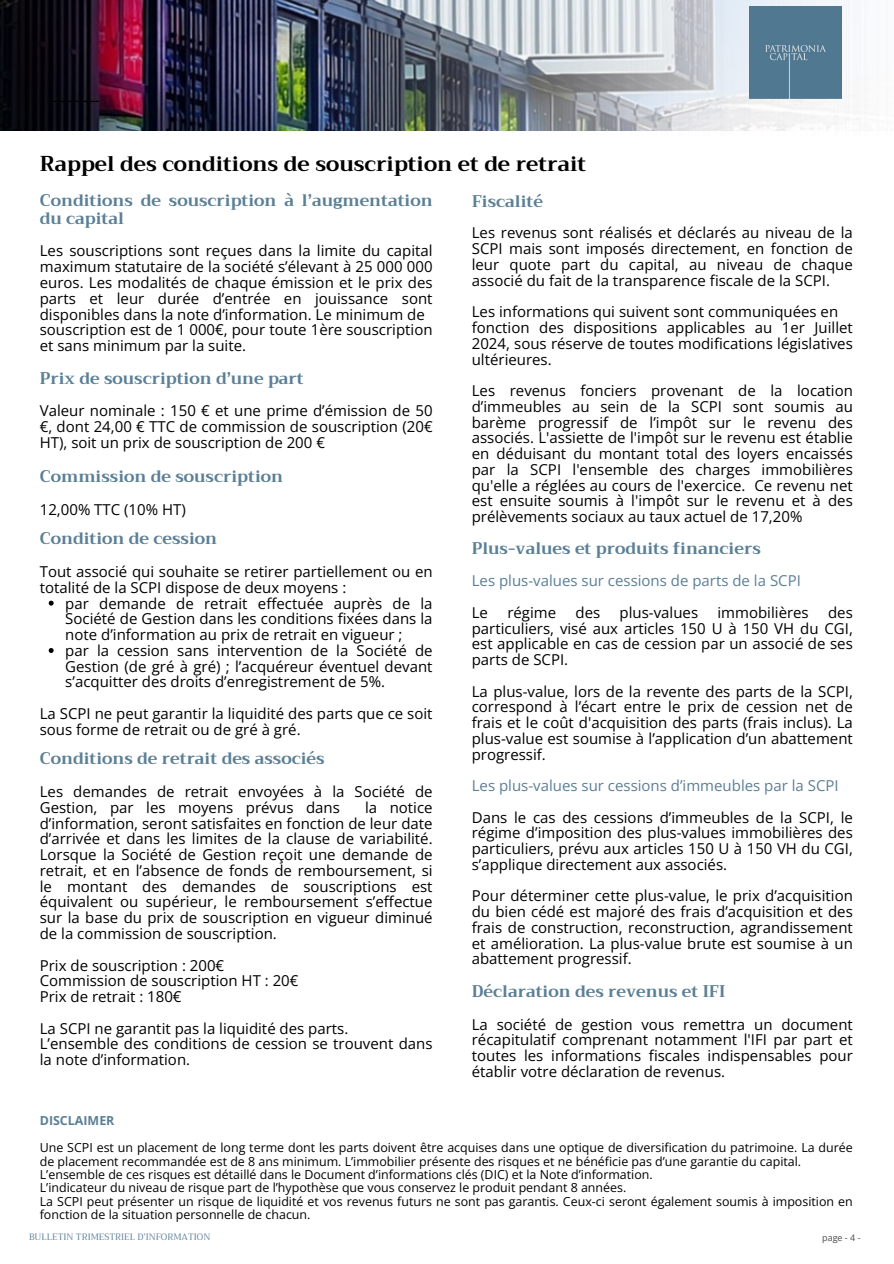
<style>
.page{position:relative;width:894px;height:1264px;background:#fff}
.page>*{position:absolute;margin:0;border:0;box-sizing:border-box;transform-origin:0 0}
.t1{font:700 21px "Trirong";color:#000}
.t2{font:700 16.5px/17.7px "Trirong";color:#5b7f95}
.t3{font:15px/15.8px "Open Sans";color:#000;text-align:justify}
.t4{font:15px "Open Sans";color:#5b7f95}
.t5{font:12.45px/13.5px "Open Sans";color:#000}
.t6{font:700 12.45px "Open Sans";color:#5b7f95}
.t7{font:9px "Trirong";color:#5b7f95}
.t8{font:9px "Open Sans";color:#4a4a4a}
</style>
<div class="page">
<img style="left:0;top:0;width:173px;height:130px">
<img style="left:173px;top:0;width:42px;height:131px">
<img style="left:215px;top:0;width:644px;height:131px">
<div style="left:749px;top:7px;width:91px;height:91px;background:#517891"></div>
<svg style="left:49px;top:600px;width:5px;height:5px"></svg>
<svg style="left:49px;top:648px;width:5px;height:5px"></svg>
<hr style="left:48px;top:101px;width:51px;height:1px;background:#000">
<p class="t1" style="left:40px;top:151px;width:548px">Rappel des conditions de souscription et de retrait</p>
<p class="t2" style="left:471px;top:192px;width:73px">Fiscalité</p>
<h4 class="t3" style="left:471px;top:225px;width:382px">Les revenus sont réalisés et déclarés au niveau de la SCPI mais sont imposés directement, en fonction de leur quote part du capital, au niveau de chaque associé du fait de la transparence fiscale de la SCPI.</h4>
<h3 class="t3" style="left:471px;top:303px;width:382px;text-align:left">Les informations qui suivent sont communiquées en fonction des dispositions applicables au 1er Juillet 2024, sous réserve de toutes modifications législatives ultérieures.</h3>
<h4 class="t3" style="left:471px;top:382px;width:382px">Les revenus fonciers provenant de la location d’immeubles au sein de la SCPI sont soumis au barème progressif de l’impôt sur le revenu des associés. L'assiette de l'impôt sur le revenu est établie en déduisant du montant total des loyers encaissés par la SCPI l'ensemble des charges immobilières qu'elle a réglées au cours de l'exercice. Ce revenu net est ensuite soumis à l'impôt sur le revenu et à des prélèvements sociaux au taux actuel de 17,20%</h4>
<h4 class="t2" style="left:471px;top:539px;width:290px">Plus-values et produits financiers</h4>
<h4 class="t4" style="left:471px;top:570px;width:330px">Les plus-values sur cessions de parts de la SCPI</h4>
<h4 class="t3" style="left:471px;top:604px;width:18px">Le</h4>
<h4 class="t3" style="left:507px;top:604px;width:50px">régime</h4>
<h4 class="t3" style="left:575px;top:604px;width:26px">des</h4>
<h4 class="t3" style="left:619px;top:604px;width:80px">plus-values</h4>
<h4 class="t3" style="left:717px;top:604px;width:93px">immobilières</h4>
<p class="t2" style="left:40px;top:191px;width:394px">Conditions de souscription à l’augmentation du capital</p>
<p class="t3" style="left:40px;top:243px;width:394px;text-align:left">Les souscriptions sont reçues dans la limite du capital maximum statutaire de la société s’élevant à 25 000 000 euros. Les modalités de chaque émission et le prix des parts et leur durée d’entrée en jouissance sont disponibles dans la note d’information. Le minimum de souscription est de 1 000€, pour toute 1ère souscription et sans minimum par la suite.</p>
<p class="t2" style="left:40px;top:369px;width:265px">Prix de souscription d’une part</p>
<p class="t3" style="left:40px;top:402px;width:394px">Valeur nominale : 150 € et une prime d’émission de 50 €, dont 24,00 € TTC de commission de souscription (20€ HT), soit un prix de souscription de 200 €</p>
<p class="t2" style="left:40px;top:468px;width:245px">Commission de souscription</p>
<h1 class="t3" style="left:40px;top:501px;width:147px">12,00% TTC (10% HT)</h1>
<h3 class="t2" style="left:40px;top:530px;width:179px">Condition de cession</h3>
<h4 class="t3" style="left:40px;top:563px;width:394px">Tout associé qui souhaite se retirer partiellement ou en totalité de la SCPI dispose de deux moyens :</h4>
<h3 class="t3" style="left:65px;top:595px;width:368px">par demande de retrait effectuée auprès de la Société de Gestion dans les conditions fixées dans la note d’information au prix de retrait en vigueur ;</h3>
<p class="t3" style="left:65px;top:642px;width:368px">par la cession sans intervention de la Société de Gestion (de gré à gré) ; l’acquéreur éventuel devant s’acquitter des droits d’enregistrement de 5%.</p>
<h4 class="t3" style="left:40px;top:705px;width:394px">La SCPI ne peut garantir la liquidité des parts que ce soit sous forme de retrait ou de gré à gré.</h4>
<h3 class="t2" style="left:40px;top:750px;width:286px">Conditions de retrait des associés</h3>
<h2 class="t3" style="left:40px;top:783px;width:394px">Les demandes de retrait envoyées à la Société de<br>Gestion, par les moyens prévus dans</h2>
<h4 class="t3" style="left:471px;top:604px;width:382px;text-indent:356px">des particuliers, visé aux articles 150 U à 150 VH du CGI, est applicable en cas de cession par un associé de ses parts de SCPI.</h4>
<h3 class="t3" style="left:471px;top:683px;width:382px">La plus-value, lors de la revente des parts de la SCPI, correspond à l’écart entre le prix de cession net de frais et le coût d'acquisition des parts (frais inclus). La plus-value est soumise à l’application d’un abattement progressif.</h3>
<h4 class="t4" style="left:471px;top:775px;width:368px">Les plus-values sur cessions d’immeubles par la SCPI</h4>
<h4 class="t3" style="left:471px;top:809px;width:382px">Dans le cas des cessions d’immeubles de la SCPI, le régime d’imposition des plus-values immobilières des particuliers, prévu aux articles 150 U à 150 VH du CGI, s’applique directement aux associés.</h4>
<h4 class="t3" style="left:471px;top:887px;width:382px">Pour déterminer cette plus-value, le prix d’acquisition du bien cédé est majoré des frais d’acquisition et des frais de construction, reconstruction, agrandissement et amélioration. La plus-value brute est soumise à un abattement progressif.</h4>
<h3 class="t2" style="left:471px;top:982px;width:255px">Déclaration des revenus et IFI</h3>
<h4 class="t3" style="left:471px;top:1016px;width:382px">La société de gestion vous remettra un document récapitulatif comprenant notamment l'IFI par part et toutes les informations fiscales indispensables pour établir votre déclaration de revenus.</h4>
<h2 class="t3" style="left:40px;top:799px;width:394px;text-indent:325px">la notice d’information, seront satisfaites en fonction de leur date d’arrivée et dans les limites de la clause de variabilité.<br>Lorsque la Société de Gestion reçoit une demande de retrait, et en l’absence de fonds de remboursement, si le montant des demandes de souscriptions est équivalent ou supérieur, le remboursement s’effectue sur la base du prix de souscription en vigueur diminué de la commission de souscription.</h2>
<h3 class="t3" style="left:40px;top:956px;width:260px;text-align:left">Prix de souscription : 200€<br>Commission de souscription HT : 20€<br>Prix de retrait : 180€</h3>
<h4 class="t3" style="left:40px;top:1020px;width:394px;text-align:left">La SCPI ne garantit pas la liquidité des parts.<br>L’ensemble des conditions de cession se trouvent dans la note d’information.</h4>
<h4 class="t6" style="left:40px;top:1111px;width:76px">DISCLAIMER</h4>
<h4 class="t5" style="left:40px;top:1140px;width:814px">Une SCPI est un placement de long terme dont les parts doivent être acquises dans une optique de diversification du patrimoine. La durée de placement recommandée est de 8 ans minimum. L’immobilier présente des risques et ne bénéficie pas d’une garantie du capital.<br>L’ensemble de ces risques est détaillé dans le Document d’informations clés (DIC) et la Note d’information.<br>L’indicateur du niveau de risque part de l’hypothèse que vous conservez le produit pendant 8 années.<br>La SCPI peut présenter un risque de liquidité et vos revenus futurs ne sont pas garantis. Ceux-ci seront également soumis à imposition en fonction de la situation personnelle de chacun.</h4>
<h4 class="t7" style="left:29px;top:1231px;width:183px">BULLETIN TRIMESTRIEL D’INFORMATION</h4>
<h4 class="t8" style="left:822px;top:1231px;width:40px">page - 4 -</h4>
</div>
